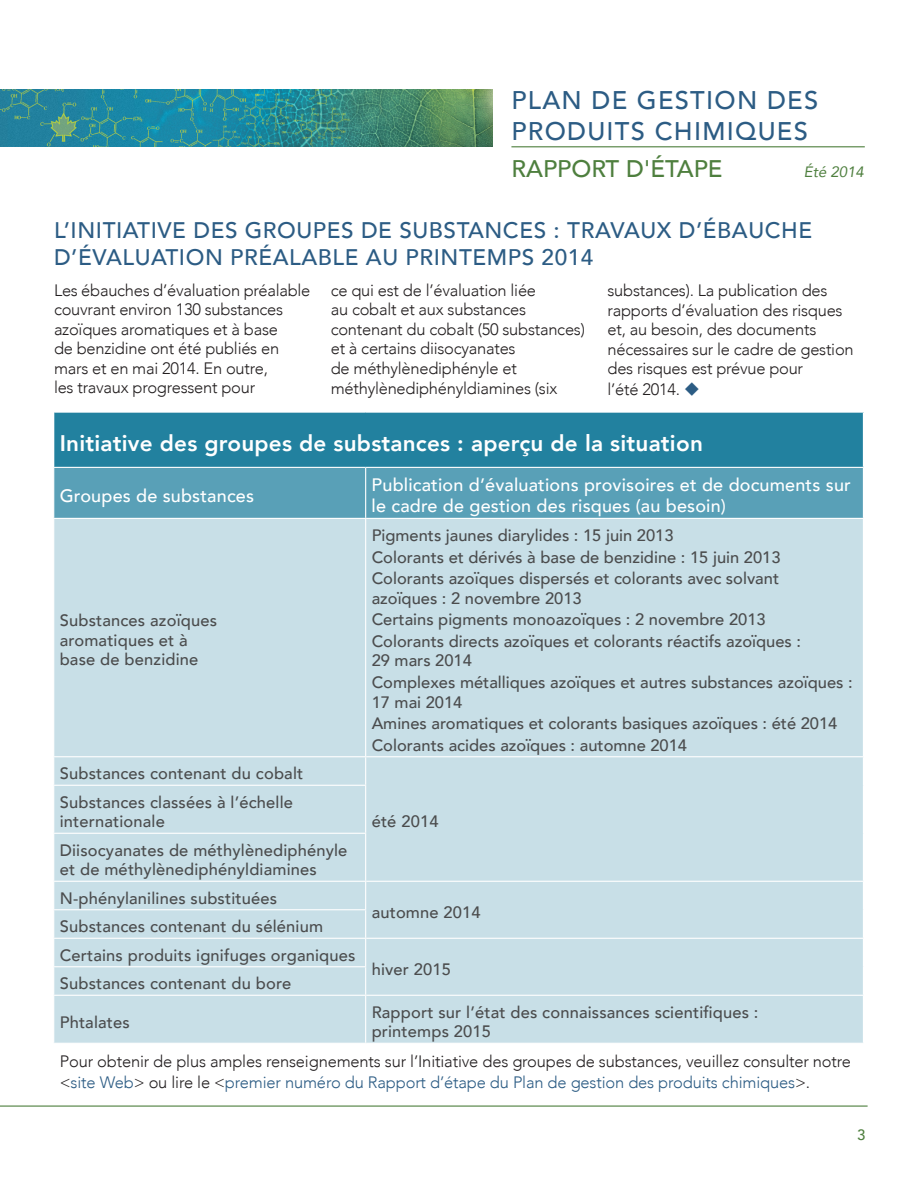
<style>
.page{position:relative;width:918px;height:1188px;background:#fff}
.page>*{position:absolute;margin:0;border:0;box-sizing:border-box;transform-origin:0 0}
.t1{font:500 25.5px/30.6px "Avenir";letter-spacing:.05em;color:#2c5c84}
.t2{font:500 24px "Avenir";color:#4e7f3e}
.t3{font:500 22.5px "Avenir";letter-spacing:.025em;color:#2c5c84}
.t4{font:800 22.5px "Avenir";letter-spacing:.01em;color:#fff}
.t5{font:500 18px/21px "Avenir";letter-spacing:.01em;color:#fff}
.t6{font:500 16.5px/21.6px "Avenir";color:#4b4c4d}
.t7{font:300 16.5px/19.5px "Avenir";letter-spacing:-.015em;color:#231f20}
.t8{font:italic 15px "Avenir";color:#4e7f3e}
.t9{font:500 15px "Avenir";color:#4e7f3e}
.s1{color:#2c5c84}
</style>
<div class="page">
<hr style="left:0;top:1106px;width:868px;height:1px;background:#4e7f3e">
<hr style="left:511px;top:146px;width:354px;height:1px;background:#4e7f3e">
<img style="left:0;top:89px;width:493px;height:58px">
<div style="left:54px;top:412px;width:809px;height:55px;background:#22819f"></div>
<div style="left:54px;top:468px;width:809px;height:50px;background:#59a0b7"></div>
<div style="left:54px;top:519px;width:809px;height:524px;background:#c8dfe7"></div>
<hr style="left:53px;top:412px;width:313px;height:1px;background:#fff">
<hr style="left:366px;top:412px;width:498px;height:1px;background:#fff">
<hr style="left:365px;top:468px;width:1px;height:50px;background:#fff">
<hr style="left:365px;top:519px;width:1px;height:237px;background:#fff">
<hr style="left:53px;top:756px;width:313px;height:1px;background:#fff">
<svg style="left:365px;top:757px;width:1px;height:28px"></svg>
<hr style="left:53px;top:785px;width:313px;height:1px;background:#fff">
<hr style="left:365px;top:786px;width:1px;height:47px;background:#fff">
<hr style="left:53px;top:833px;width:313px;height:1px;background:#fff">
<hr style="left:365px;top:834px;width:1px;height:47px;background:#fff">
<hr style="left:53px;top:881px;width:313px;height:1px;background:#fff">
<hr style="left:53px;top:909px;width:313px;height:1px;background:#fff">
<hr style="left:53px;top:938px;width:313px;height:1px;background:#fff">
<hr style="left:53px;top:966px;width:313px;height:1px;background:#fff">
<svg style="left:365px;top:882px;width:1px;height:113px"></svg>
<hr style="left:53px;top:995px;width:313px;height:1px;background:#fff">
<hr style="left:365px;top:996px;width:1px;height:47px;background:#fff">
<hr style="left:366px;top:756px;width:498px;height:1px;background:#fff">
<hr style="left:366px;top:881px;width:498px;height:1px;background:#fff">
<hr style="left:366px;top:938px;width:498px;height:1px;background:#fff">
<hr style="left:366px;top:995px;width:498px;height:1px;background:#fff">
<h1 class="t1" style="left:511px;top:83px;width:308px;text-indent:80px">de g estion des produits chimiques</h1>
<h2 class="t2" style="left:511px;top:148px;width:213px">rapport d'étape</h2>
<p class="t8" style="left:804px;top:162px;width:62px">Été 2014</p>
<h1 class="t1" style="left:511px;top:83px;width:34px">plan</h1>
<h3 class="t3" style="left:54px;top:210px;width:432px">L’Initiative des g roupes de substanc</h3>
<h3 class="t3" style="left:519px;top:210px;width:294px">es : Travaux d’ébauche</h3>
<h3 class="t3" style="left:54px;top:237px;width:235px">d’évaluati on préala</h3>
<h3 class="t3" style="left:318px;top:237px;width:277px">ble au printem ps 2014</h3>
<p class="t7" style="left:54px;top:281px;width:258px">Les ébauches d’évaluation préalable couvrant environ 130 substances azoïques aromatiques et à base<br>de benzidine ont été publiés en mars et en mai 2014. En outre,<br>les travaux progressent pour</p>
<p class="t7" style="left:331px;top:281px;width:256px">ce qui est de l’évaluation liée<br>au cobalt et aux substances contenant du cobalt (50 substances) et à certains diisocyanates<br>de méthylènediphényle et méthylènediphényldiamines (six</p>
<p class="t7" style="left:608px;top:281px;width:248px">substances). La publication des rapports d’évaluation des risques et, au besoin, des documents nécessaires sur le cadre de gestion des risques est prévue pour</p>
<p class="t7" style="left:608px;top:380px;width:94px">l’été 2014. <span class="s1">◆</span></p>
<h3 class="t4" style="left:60px;top:426px;width:645px">Initiative des groupes de substances : aperçu de la situation</h3>
<p class="t5" style="left:60px;top:484px;width:196px">Groupes de substances</p>
<p class="t5" style="left:372px;top:474px;width:481px">Publication d’évaluations provisoires et de documents sur le cadre de gestion des risques (au besoin)</p>
<p class="t6" style="left:60px;top:610px;width:159px;line-height:19.5px">Substances azoïques aromatiques et à base de benzidine</p>
<p class="t6" style="left:60px;top:762px;width:245px">Substances contenant du cobalt</p>
<p class="t6" style="left:372px;top:523px;width:410px">Pigments jaunes diarylides : 15 juin 2013<br>Colorants et dérivés à base de benzidine : 15 juin 2013<br>Colorants azoïques dispersés et colorants avec solvant</p>
<p class="t6" style="left:372px;top:586px;width:431px">azoïques : 2 novembre 2013<br>Certains pigments monoazoïques : 2 novembre 2013<br>Colorants directs azoïques et colorants réactifs azoïques :</p>
<p class="t6" style="left:372px;top:649px;width:483px">29 mars 2014<br>Complexes métalliques azoïques et autres substances azoïques :</p>
<p class="t6" style="left:372px;top:690px;width:467px">17 mai 2014<br>Amines aromatiques et colorants basiques azoïques : été 2014<br>Colorants acides azoïques : automne 2014</p>
<p class="t6" style="left:60px;top:791px;width:235px;line-height:19.5px">Substances classées à l’échelle internationale</p>
<p class="t6" style="left:60px;top:839px;width:289px;line-height:19.5px">Diisocyanates de méthylènediphényle et de méthylènediphényldiamines</p>
<p class="t6" style="left:60px;top:886px;width:219px">N-phénylanilines substituées</p>
<p class="t6" style="left:372px;top:810px;width:68px">été 2014</p>
<p class="t6" style="left:372px;top:901px;width:111px">automne 2014</p>
<p class="t6" style="left:60px;top:911px;width:297px;line-height:28.5px">Substances contenant du sélénium<br>Certains produits ignifuges organiques</p>
<p class="t6" style="left:372px;top:958px;width:81px">hiver 2015</p>
<p class="t6" style="left:60px;top:972px;width:233px">Substances contenant du bore</p>
<p class="t6" style="left:60px;top:1010px;width:72px">Phtalates</p>
<p class="t6" style="left:372px;top:1001px;width:388px;line-height:19.5px">Rapport sur l’état des connaissances scientifiques : printemps 2015</p>
<p class="t7" style="left:60px;top:1050px;width:793px;line-height:21px">Pour obtenir de plus amples renseignements sur l’Initiative des groupes de substances, veuillez consulter notre &lt;<span class="s1">site Web</span>&gt; ou lire le &lt;<span class="s1">premier numéro du Rapport d’étape du Plan de gestion des produits chimiques</span>&gt;.</p>
<p class="t9" style="left:857px;top:1122px;width:10px">3</p>
</div>
